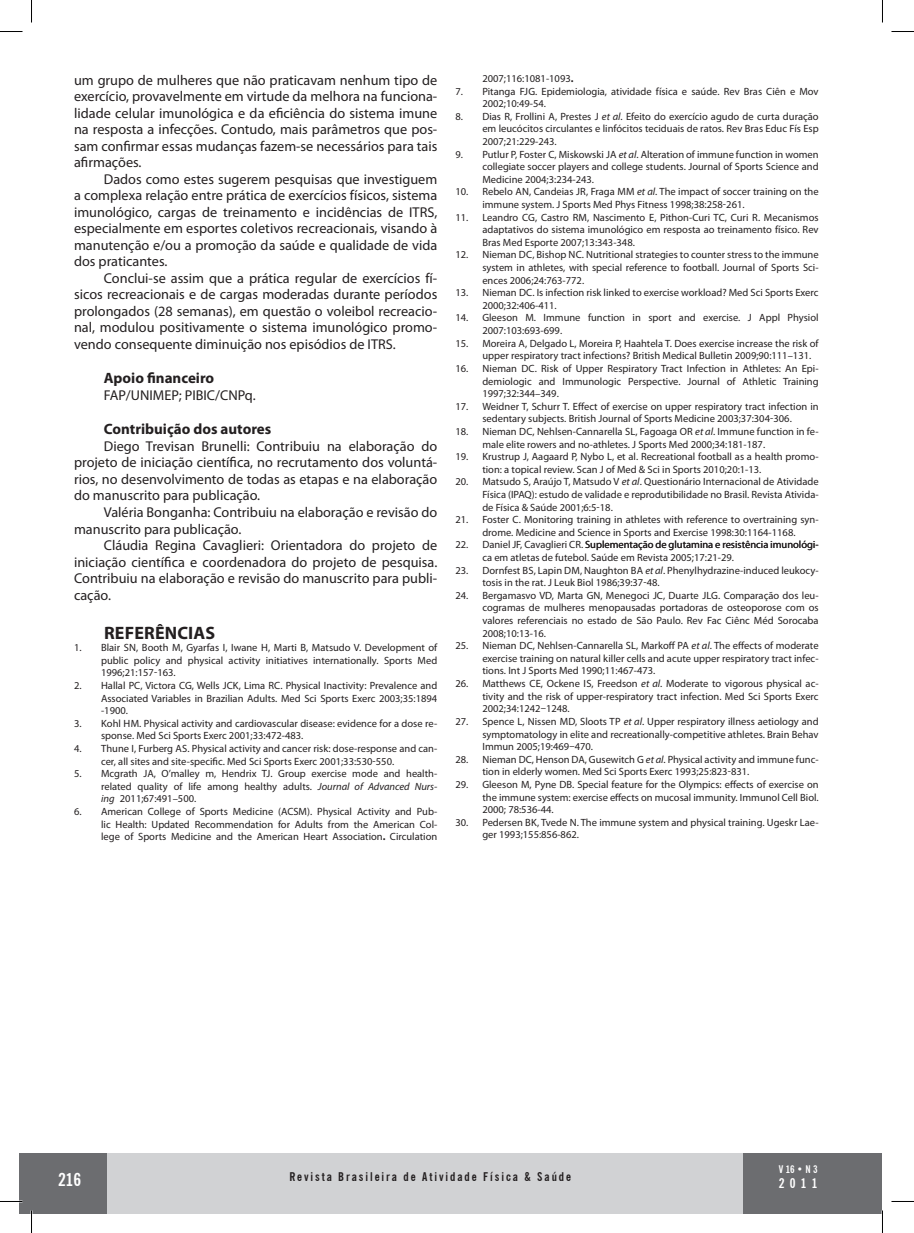
<style>
.page{position:relative;width:914px;height:1233px;background:#fff}
.page>*{position:absolute;margin:0;border:0;box-sizing:border-box;transform-origin:0 0}
.SUBTITULOS{font:700 18px "Myriad Pro";letter-spacing:.01em;color:#231f20}
.t1{font:700 condensed 18px "News Gothic BT";color:#fff}
.SUBTIT_MINI{font:700 15px "Myriad Pro";color:#231f20}
.TEXTO{font:14.25px/16.5px "Myriad Pro";color:#231f20;text-align:justify}
.t2{font:700 condensed 13.5px "News Gothic BT";color:#fff}
.t3{font:700 condensed 12px "News Gothic BT";letter-spacing:.16em;color:#231f20}
.BIBLIO{font:10.5px/12.6px "Myriad Pro";color:#231f20;text-align:justify}
.t4{font:700 condensed 10.5px "News Gothic BT";color:#fff}
.s1{font-style:italic}
.s2{font-style:inherit}
.s3{font-weight:700}
</style>
<div class="page">
<div style="left:19px;top:1153px;width:89px;height:60px;background:#6c6d70"></div>
<div style="left:742px;top:1153px;width:139px;height:60px;background:#6c6d70"></div>
<div style="left:107px;top:1153px;width:636px;height:60px;background:#d1d2d4"></div>
<hr style="left:0;top:1200px;width:22px;height:2px;background:#fff">
<svg style="left:0;top:31px;width:22px;height:1px"></svg>
<svg style="left:891px;top:31px;width:22px;height:1px"></svg>
<svg style="left:0;top:1201px;width:22px;height:1px"></svg>
<svg style="left:891px;top:1201px;width:22px;height:1px"></svg>
<svg style="left:31px;top:0;width:1px;height:23px"></svg>
<svg style="left:31px;top:1210px;width:1px;height:22px"></svg>
<svg style="left:882px;top:0;width:1px;height:23px"></svg>
<svg style="left:882px;top:1210px;width:1px;height:22px"></svg>
<p class="TEXTO" style="left:74px;top:71px;width:365px">um grupo de mulheres que não praticavam nenhum tipo de exercício, provavelmente em virtude da melhora na funciona&shy;lidade celular imunológica e da eficiência do sistema imune na resposta a infecções. Contudo, mais parâmetros que pos&shy;sam confirmar essas mudanças fazem-se necessários para tais afirmações.</p>
<p class="TEXTO" style="left:74px;top:170px;width:365px;text-indent:30px">Dados como estes sugerem pesquisas que investiguem a complexa relação entre prática de exercícios físicos, sistema imunológico, cargas de treinamento e incidências de ITRS, especialmente em esportes coletivos recreacionais, visando à manutenção e/ou a promoção da saúde e qualidade de vida dos praticantes.</p>
<p class="TEXTO" style="left:74px;top:269px;width:365px;text-indent:30px">Conclui-se assim que a prática regular de exercícios fí&shy;sicos recreacionais e de cargas moderadas durante períodos prolongados (28 semanas), em questão o voleibol recreacio&shy;nal, modulou positivamente o sistema imunológico promo&shy;vendo consequente diminuição nos episódios de ITRS.</p>
<p class="SUBTIT_MINI" style="left:104px;top:368px;width:112px">Apoio financeiro</p>
<p class="TEXTO" style="left:104px;top:386px;width:153px">FAP/UNIMEP; PIBIC/CNPq.</p>
<p class="SUBTIT_MINI" style="left:104px;top:419px;width:169px">Contribuição dos autores</p>
<p class="TEXTO" style="left:74px;top:437px;width:365px;text-indent:30px">Diego Trevisan Brunelli: Contribuiu na elaboração do projeto de iniciação científica, no recrutamento dos voluntá&shy;rios, no desenvolvimento de todas as etapas e na elaboração do manuscrito para publicação.</p>
<p class="TEXTO" style="left:74px;top:503px;width:365px;text-indent:30px">Valéria Bonganha: Contribuiu na elaboração e revisão do manuscrito para publicação.</p>
<p class="TEXTO" style="left:74px;top:536px;width:365px;text-indent:30px">Cláudia Regina Cavaglieri: Orientadora do projeto de iniciação científica e coordenadora do projeto de pesquisa.<br>Contribuiu na elaboração e revisão do manuscrito para publi&shy;cação.</p>
<p class="SUBTITULOS" style="left:104px;top:620px;width:113px">REFERÊNCIAS</p>
<p class="BIBLIO" style="left:101px;top:641px;width:338px;text-indent:-27px">1. Blair SN, Booth M, Gyarfas I, Iwane H, Marti B, Matsudo V. Development of public policy and physical activity initiatives internationally. Sports Med 1996;21:157-163.</p>
<p class="BIBLIO" style="left:101px;top:679px;width:338px;text-indent:-27px">2. Hallal PC, Victora CG, Wells JCK, Lima RC. Physical Inactivity: Prevalence and Associated Variables in Brazilian Adults. Med Sci Sports Exerc 2003;35:1894 -1900.</p>
<p class="BIBLIO" style="left:101px;top:716px;width:338px;text-indent:-27px">3. Kohl HM. Physical activity and cardiovascular disease: evidence for a dose re&shy;sponse. Med Sci Sports Exerc 2001;33:472-483.</p>
<p class="BIBLIO" style="left:101px;top:742px;width:338px;text-indent:-27px">4. Thune I, Furberg AS. Physical activity and cancer risk: dose-response and can&shy;cer, all sites and site-specific. Med Sci Sports Exerc 2001;33:530-550.</p>
<p class="BIBLIO" style="left:101px;top:767px;width:338px;text-indent:-27px">5. Mcgrath JA, O’malley m, Hendrix TJ. Group exercise mode and health&shy;related quality of life among healthy adults. <span class="s1">Journal of Advanced Nurs&shy;ing</span> <span class="s2">2011;</span>67:491–500.</p>
<p class="BIBLIO" style="left:101px;top:805px;width:338px;text-indent:-27px">6. American College of Sports Medicine (ACSM). Physical Activity and Pub&shy;lic Health: Updated Recommendation for Adults from the American Col&shy;lege of Sports Medicine and the American Heart Association<span class="s3">.</span> Circulation</p>
<p class="BIBLIO" style="left:482px;top:72px;width:93px">2007;116:1081-1093<span class="s3">.</span></p>
<p class="BIBLIO" style="left:482px;top:85px;width:338px;text-indent:-27px">7. Pitanga FJG. Epidemiologia, atividade física e saúde. Rev Bras Ciên e Mov<br>2002;10:49-54.</p>
<p class="BIBLIO" style="left:482px;top:110px;width:338px;text-indent:-27px">8. Dias R, Frollini A, Prestes J <span class="s1">et al</span>. Efeito do exercício agudo de curta duração em leucócitos circulantes e linfócitos teciduais de ratos. Rev Bras Educ Fís Esp 2007;21:229-243.</p>
<p class="BIBLIO" style="left:482px;top:148px;width:338px;text-indent:-27px">9. Putlur P, Foster C, Miskowski JA <span class="s1">et al</span>. Alteration of immune function in women collegiate soccer players and college students. Journal of Sports Science and Medicine 2004;3:234-243.</p>
<p class="BIBLIO" style="left:482px;top:185px;width:338px;text-indent:-27px">10. Rebelo AN, Candeias JR, Fraga MM <span class="s1">et al</span>. The impact of soccer training on the immune system. J Sports Med Phys Fitness 1998;38:258-261.</p>
<p class="BIBLIO" style="left:482px;top:211px;width:338px;text-indent:-27px">11. Leandro CG, Castro RM, Nascimento E, Pithon-Curi TC, Curi R. Mecanismos adaptativos do sistema imunológico em resposta ao treinamento físico. Rev Bras Med Esporte 2007;13:343-348.</p>
<p class="BIBLIO" style="left:482px;top:248px;width:338px;text-indent:-27px">12. Nieman DC, Bishop NC. Nutritional strategies to counter stress to the immune system in athletes, with special reference to football. Journal of Sports Sci&shy;ences 2006;24:763-772.</p>
<p class="BIBLIO" style="left:482px;top:286px;width:337px;text-indent:-27px">13. Nieman DC. Is infection risk linked to exercise workload? Med Sci Sports Exerc<br>2000;32:406-411.</p>
<p class="BIBLIO" style="left:482px;top:311px;width:338px;text-indent:-27px">14. Gleeson M. Immune function in sport and exercise. J Appl Physiol<br>2007:103:693-699.</p>
<p class="BIBLIO" style="left:482px;top:337px;width:338px;text-indent:-27px">15. Moreira A, Delgado L, Moreira P, Haahtela T. Does exercise increase the risk of upper respiratory tract infections? British Medical Bulletin 2009;90:111–131.</p>
<p class="BIBLIO" style="left:482px;top:362px;width:338px;text-indent:-27px">16. Nieman DC. Risk of Upper Respiratory Tract Infection in Athletes: An Epi&shy;demiologic and Immunologic Perspective. Journal of Athletic Training 1997;32:344–349.</p>
<p class="BIBLIO" style="left:455px;top:400px;width:365px;text-align:center">17. Weidner T, Schurr T. Effect of exercise on upper respiratory tract infection in sedentary subjects. British Journal of Sports Medicine 2003;37:304-306.</p>
<p class="BIBLIO" style="left:482px;top:425px;width:338px;text-indent:-27px">18. Nieman DC, Nehlsen-Cannarella SL, Fagoaga OR <span class="s1">et al</span>. Immune function in fe&shy;male elite rowers and no-athletes. J Sports Med 2000;34:181-187.</p>
<p class="BIBLIO" style="left:482px;top:450px;width:338px;text-indent:-27px">19. Krustrup J, Aagaard P, Nybo L, et al. Recreational football as a health promo&shy;tion: a topical review. Scan J of Med &amp; Sci in Sports 2010;20:1-13.</p>
<p class="BIBLIO" style="left:482px;top:475px;width:338px;text-indent:-27px">20. Matsudo S, Araújo T, Matsudo V <span class="s1">et al</span>. Questionário Internacional de Atividade Física (IPAQ): estudo de validade e reprodutibilidade no Brasil. Revista Ativida&shy;de Física &amp; Saúde 2001;6:5-18.</p>
<p class="BIBLIO" style="left:455px;top:513px;width:365px;text-align:center">21. Foster C. Monitoring training in athletes with reference to overtraining syn&shy;drome. Medicine and Science in Sports and Exercise 1998:30:1164-1168.</p>
<p class="BIBLIO" style="left:482px;top:538px;width:338px;text-indent:-27px">22. Daniel JF, Cavaglieri CR. Suplementação de glutamina e resistência imunológi&shy;ca em atletas de futebol. Saúde em Revista 2005;17:21-29.</p>
<p class="BIBLIO" style="left:482px;top:563px;width:338px;text-indent:-27px">23. Dornfest BS, Lapin DM, Naughton BA <span class="s1">et al</span>. Phenylhydrazine-induced leukocy&shy;tosis in the rat. J Leuk Biol 1986;39:37-48.</p>
<p class="BIBLIO" style="left:482px;top:589px;width:338px;text-indent:-27px">24. Bergamasvo VD, Marta GN, Menegoci JC, Duarte JLG. Comparação dos leu&shy;cogramas de mulheres menopausadas portadoras de osteoporose com os valores referenciais no estado de São Paulo. Rev Fac Ciênc Méd Sorocaba 2008;10:13-16.</p>
<p class="BIBLIO" style="left:482px;top:639px;width:338px;text-indent:-27px">25. Nieman DC, Nehlsen-Cannarella SL, Markoff PA <span class="s1">et al</span>. The effects of moderate exercise training on natural killer cells and acute upper respiratory tract infec&shy;tions. Int J Sports Med 1990;11:467-473.</p>
<p class="BIBLIO" style="left:482px;top:677px;width:338px;text-indent:-27px">26. Matthews CE, Ockene IS, Freedson <span class="s1">et al</span>. Moderate to vigorous physical ac&shy;tivity and the risk of upper-respiratory tract infection. Med Sci Sports Exerc 2002;34:1242–1248.</p>
<p class="BIBLIO" style="left:482px;top:715px;width:338px;text-indent:-27px">27. Spence L, Nissen MD, Sloots TP <span class="s1">et al</span>. Upper respiratory illness aetiology and symptomatology in elite and recreationally-competitive athletes. Brain Behav Immun 2005;19:469–470.</p>
<p class="BIBLIO" style="left:482px;top:752px;width:338px;text-indent:-27px">28. Nieman DC, Henson DA, Gusewitch G <span class="s1">et al</span>. Physical activity and immune func&shy;tion in elderly women. Med Sci Sports Exerc 1993;25:823-831.</p>
<p class="BIBLIO" style="left:482px;top:778px;width:338px;text-indent:-27px">29. Gleeson M, Pyne DB. Special feature for the Olympics: effects of exercise on the immune system: exercise effects on mucosal immunity. Immunol Cell Biol.<br>2000; 78:536-44.</p>
<p class="BIBLIO" style="left:482px;top:815px;width:338px;text-indent:-27px">30. Pedersen BK, Tvede N. The immune system and physical training. Ugeskr Lae&shy;ger 1993;155:856-862.</p>
<h1 class="t1" style="left:58px;top:1168px;width:25px">216</h1>
<p class="t3" style="left:289px;top:1169px;width:283px">Revista Brasileira de Atividade Física &amp; Saúde</p>
<p class="t4" style="left:778px;top:1162px;width:40px">V 16 • N 3</p>
<p class="t2" style="left:778px;top:1175px;width:40px">2011</p>
</div>
